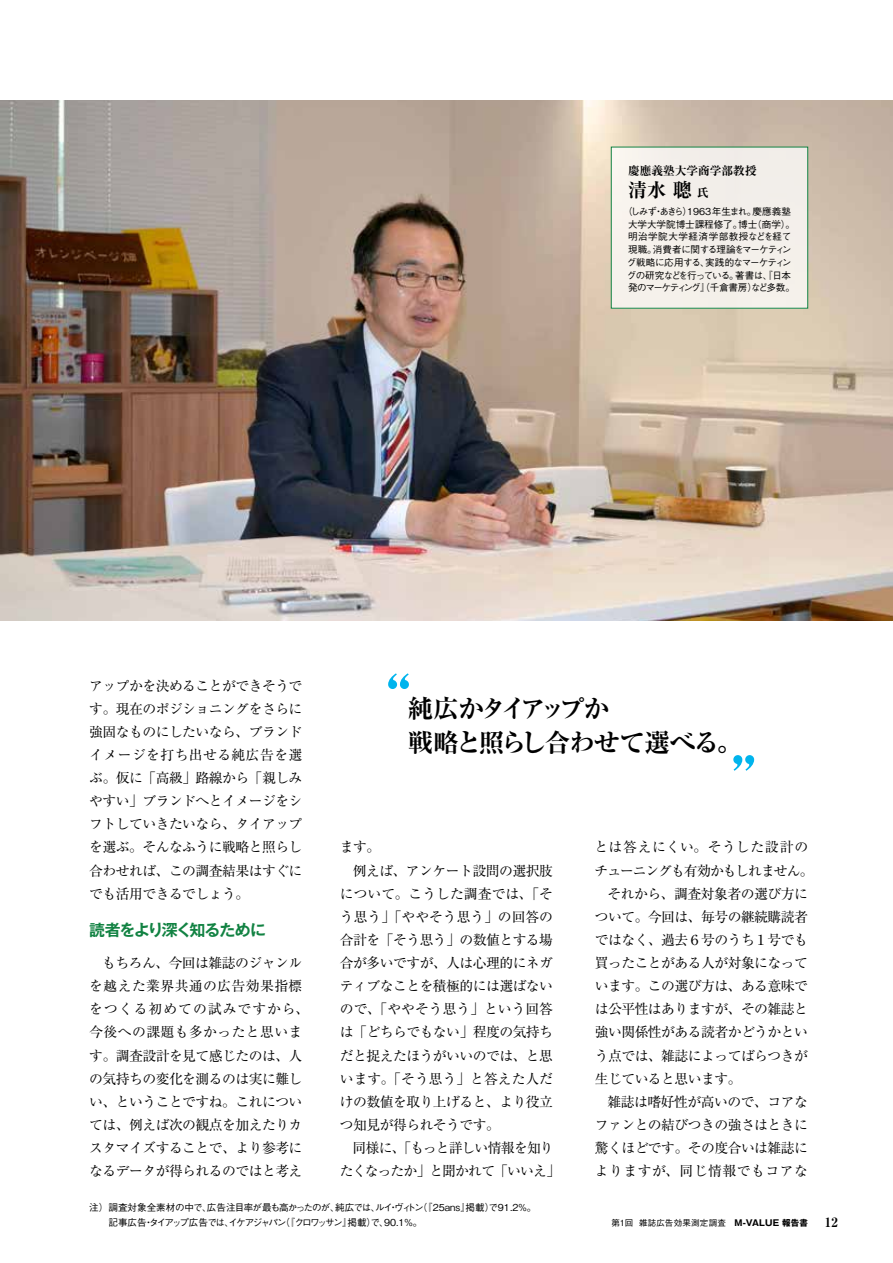
<style>
.page{position:relative;width:893px;height:1263px;background:#fff}
.page>*{position:absolute;margin:0;border:0;box-sizing:border-box;transform-origin:0 0}
.t1{font:700 expanded 58.5px "Ryumin Pro";color:#00b4ed}
.t2{font:700 expanded 25.5px/34px "Ryumin Pro";letter-spacing:-.05em;color:#000}
.t3{font:700 expanded 19.2px "Ryumin Pro";color:#000}
.t4{font:700 15.9px "Gothic MB101 Pro De";letter-spacing:-.07em;color:#118242}
.t5{font:13.8px/23.1px "Ryumin Pro";letter-spacing:-.04em;color:#000;text-align:justify}
.t6{font:13.8px "Ryumin Pro";color:#000}
.t7{font:13.8px "Ryumin Pro";letter-spacing:-.065em;color:#000}
.t8{font:13.8px "Ryumin Pro";letter-spacing:-.075em;color:#000}
.t9{font:13.8px "Ryumin Pro";letter-spacing:-.005em;color:#000}
.t10{font:13.8px "Ryumin Pro";letter-spacing:.045em;color:#000}
.t11{font:13.8px "Ryumin Pro";letter-spacing:.035em;color:#000}
.t12{font:700 expanded 12.75px "Ryumin Pro";color:#000}
.t13{font:700 expanded 11.7px "Ryumin Pro";color:#000}
.t14{font:500 9.6px/12.8px "Gothic BBB Pro";letter-spacing:-.055em;color:#000;text-align:center}
.t15{font:500 9.6px/14.9px "Gothic BBB Pro";letter-spacing:-.075em;color:#000}
.t16{font:500 8.55px "Gothic BBB Pro";letter-spacing:.025em;color:#000}
.s1{font-size:11.7px}
.s2{font-family:"Gothic MB101 Pro";font-weight:700}
</style>
<div class="page">
<img style="left:0;top:100px;width:893px;height:521px">
<div style="left:611px;top:147px;width:197px;height:161px;background:#f4f0ea"></div>
<div style="left:611px;top:147px;width:197px;height:161px;border:1px solid #118242"></div>
<p class="t13" style="left:628px;top:162px;width:130px">慶應義塾大学商学部教授</p>
<h3 class="t3" style="left:628px;top:174px;width:82px">清水聰<span class="s1">氏</span></h3>
<p class="t14" style="left:623px;top:204px;width:173px">（しみず・あきら）1963 年生まれ。慶應義塾大学大学院博士課程修了。博士（商学）。明治学院大学経済学部教授などを経て現職。消費者に関する理論をマーケティング戦略に応用する、実践的なマーケティングの研究などを行っている。著書は、『日本発のマーケティング』（千倉書房）など多数。</p>
<p class="t5" style="left:89px;top:673px;width:215px">アップかを決めることができそうです。現在のポジショニングをさらに強固なものにしたいなら、ブランドイメージを打ち出せる純広告を選ぶ。仮に「高級」路線から「親しみやすい」ブランドへとイメージをシフトしていきたいなら、タイアップを選ぶ。そんなふうに戦略と照らし合わせれば、この調査結果はすぐにでも活用できるでしょう。</p>
<p class="t4" style="left:89px;top:916px;width:178px">読者をより深く知るために</p>
<p class="t5" style="left:89px;top:950px;width:222px;text-align:center">もちろん、今回は雑誌のジャンル<br>を越えた業界共通の広告効果指標をつくる初めての試みですから、今後への課題も多かったと思います。調査設計を見て感じたのは、人の気持ちの変化を測るのは実に難しい、ということですね。これについては、例えば次の観点を加えたりカスタマイズすることで、より参考になるデータが得られるのではと考え</p>
<h1 class="t1" style="left:353px;top:655px;width:60px">“</h1>
<h2 class="t2" style="left:408px;top:690px;width:336px">純広かタイアップか<br>戦略と照らし合わせて選べる。</h2>
<h1 class="t1" style="left:730px;top:737px;width:60px">”</h1>
<p class="t5" style="left:340px;top:835px;width:42px">ます。</p>
<p class="t5" style="left:353px;top:858px;width:202px">例えば、アンケート設問の選択肢</p>
<p class="t6" style="left:340px;top:883px;width:215px">について。こうした調査では、「そ</p>
<p class="t9" style="left:340px;top:906px;width:215px">う思う」「ややそう思う」の回答の</p>
<p class="t5" style="left:340px;top:927px;width:215px">合計を「そう思う」の数値とする場</p>
<p class="t5" style="left:340px;top:950px;width:215px">合が多いですが、人は心理的にネガ</p>
<p class="t5" style="left:340px;top:973px;width:215px">ティブなことを積極的には選ばない</p>
<p class="t6" style="left:340px;top:998px;width:215px">ので、「ややそう思う」という回答</p>
<p class="t5" style="left:340px;top:1020px;width:215px">は「どちらでもない」程度の気持ち</p>
<p class="t5" style="left:340px;top:1043px;width:215px">だと捉えたほうがいいのでは、と思</p>
<p class="t6" style="left:340px;top:1067px;width:215px">います。「そう思う」と答えた人だ</p>
<p class="t5" style="left:340px;top:1089px;width:215px">けの数値を取り上げると、より役立</p>
<p class="t5" style="left:340px;top:1112px;width:162px">つ知見が得られそうです。</p>
<p class="t5" style="left:352px;top:1135px;width:203px">同様に、「もっと詳しい情報を知り</p>
<p class="t7" style="left:340px;top:1160px;width:222px">たくなったか」と聞かれて「いいえ」</p>
<p class="t10" style="left:594px;top:836px;width:215px">とは答えにくい。そうした設計の</p>
<p class="t8" style="left:595px;top:859px;width:221px">チューニングも有効かもしれません。</p>
<p class="t5" style="left:608px;top:881px;width:202px">それから、調査対象者の選び方に</p>
<p class="t5" style="left:595px;top:904px;width:215px">ついて。今回は、毎号の継続購読者</p>
<p class="t5" style="left:595px;top:927px;width:215px">ではなく、過去６号のうち１号でも</p>
<p class="t5" style="left:595px;top:950px;width:215px">買ったことがある人が対象になって</p>
<p class="t5" style="left:595px;top:973px;width:215px">います。この選び方は、ある意味で</p>
<p class="t5" style="left:595px;top:996px;width:215px">は公平性はありますが、その雑誌と</p>
<p class="t5" style="left:595px;top:1020px;width:215px">強い関係性がある読者かどうかとい</p>
<p class="t5" style="left:595px;top:1043px;width:215px">う点では、雑誌によってばらつきが</p>
<p class="t5" style="left:595px;top:1066px;width:148px">生じていると思います。</p>
<p class="t5" style="left:608px;top:1089px;width:202px">雑誌は嗜好性が高いので、コアな</p>
<p class="t5" style="left:595px;top:1112px;width:215px">ファンとの結びつきの強さはときに</p>
<p class="t5" style="left:595px;top:1135px;width:215px">驚くほどです。その度合いは雑誌に</p>
<p class="t11" style="left:595px;top:1160px;width:215px">よりますが、同じ情報でもコアな</p>
<p class="t15" style="left:108px;top:1198px;width:429px;text-indent:-19px">注）調査対象全素材の中で、広告注目率が最も高かったのが、純広では、ルイ・ヴィトン（『25ans』掲載）で91.2%。記事広告・タイアップ広告では、イケアジャパン（『クロワッサン』掲載）で、90.1 %。</p>
<p class="t16" style="left:612px;top:1216px;width:198px">第1回 雑誌広告効果測定調査　<span class="s2">M-VALUE 報告書</span></p>
<p class="t12" style="left:825px;top:1212px;width:14px">12</p>
</div>
